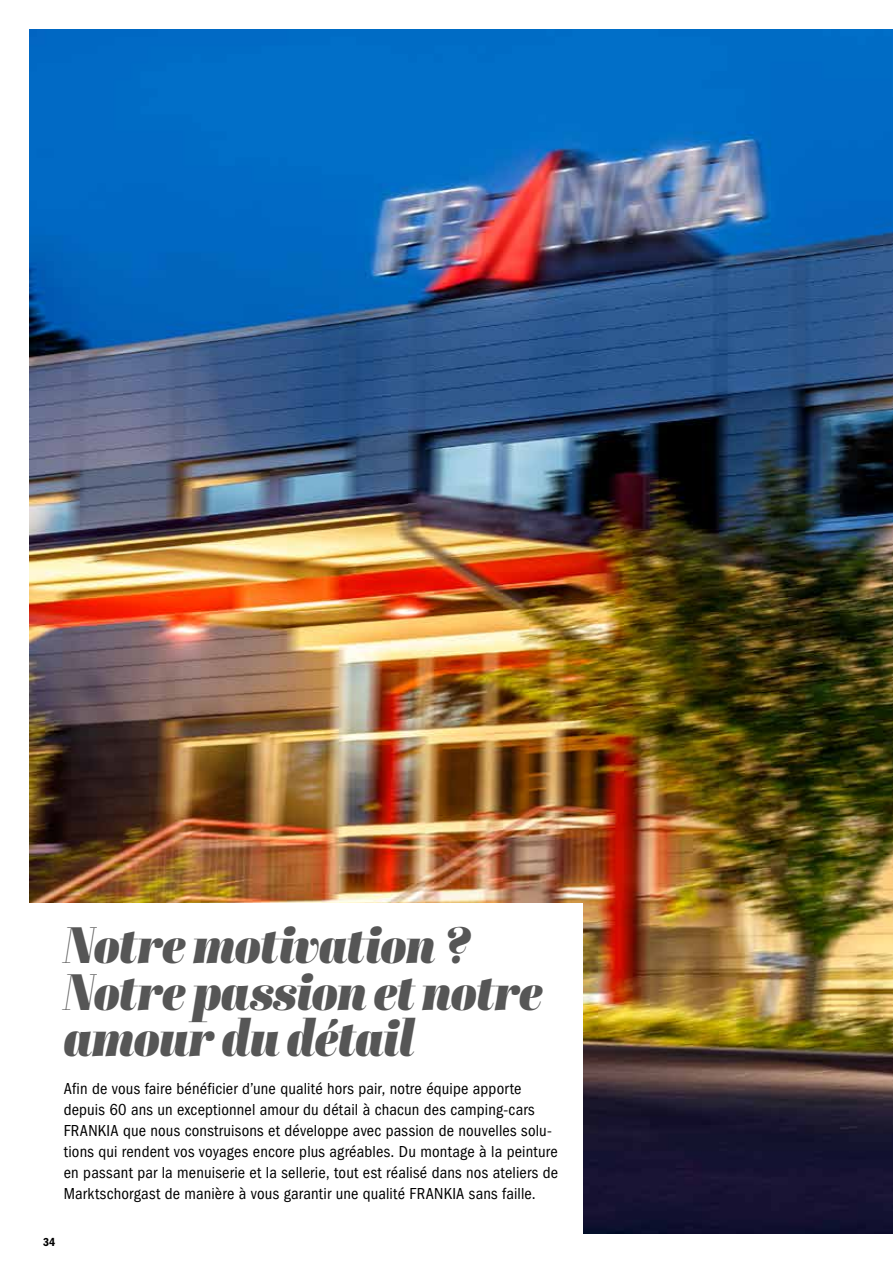
<style>
.page{position:relative;width:893px;height:1263px;background:#fff}
.page>*{position:absolute;margin:0;border:0;box-sizing:border-box;transform-origin:0 0}
.t1{font:italic 51px/46.5px "Abril Display Bl";letter-spacing:-.01em;color:#565656;scale:.95 1}
.t2{font:condensed 16.5px/21px "Franklin Gothic";letter-spacing:.01em;color:#000}
.t3{font:600 condensed 12px "Franklin Gothic";color:#000}
</style>
<div class="page">
<img style="left:30px;top:30px;width:863px;height:1203px">
<div style="left:0;top:904px;width:583px;height:359px;background:#fff"></div>
<h1 class="t1" style="left:64px;top:922px;width:505px">Notre motivation ?<br>Notre passion et notre amour du détail</h1>
<p class="t2" style="left:64px;top:1078px;width:496px">Afin de vous faire bénéficier d’une qualité hors pair, notre équipe apporte depuis 60 ans un exceptionnel amour du détail à chacun des camping-cars FRANKIA que nous construisons et développe avec passion de nouvelles solu&shy;tions qui rendent vos voyages encore plus agréables. Du montage à la peinture en passant par la menuiserie et la sellerie, tout est réalisé dans nos ateliers de Marktschorgast de manière à vous garantir une qualité FRANKIA sans faille.</p>
<p class="t3" style="left:43px;top:1235px;width:14px">34</p>
</div>
